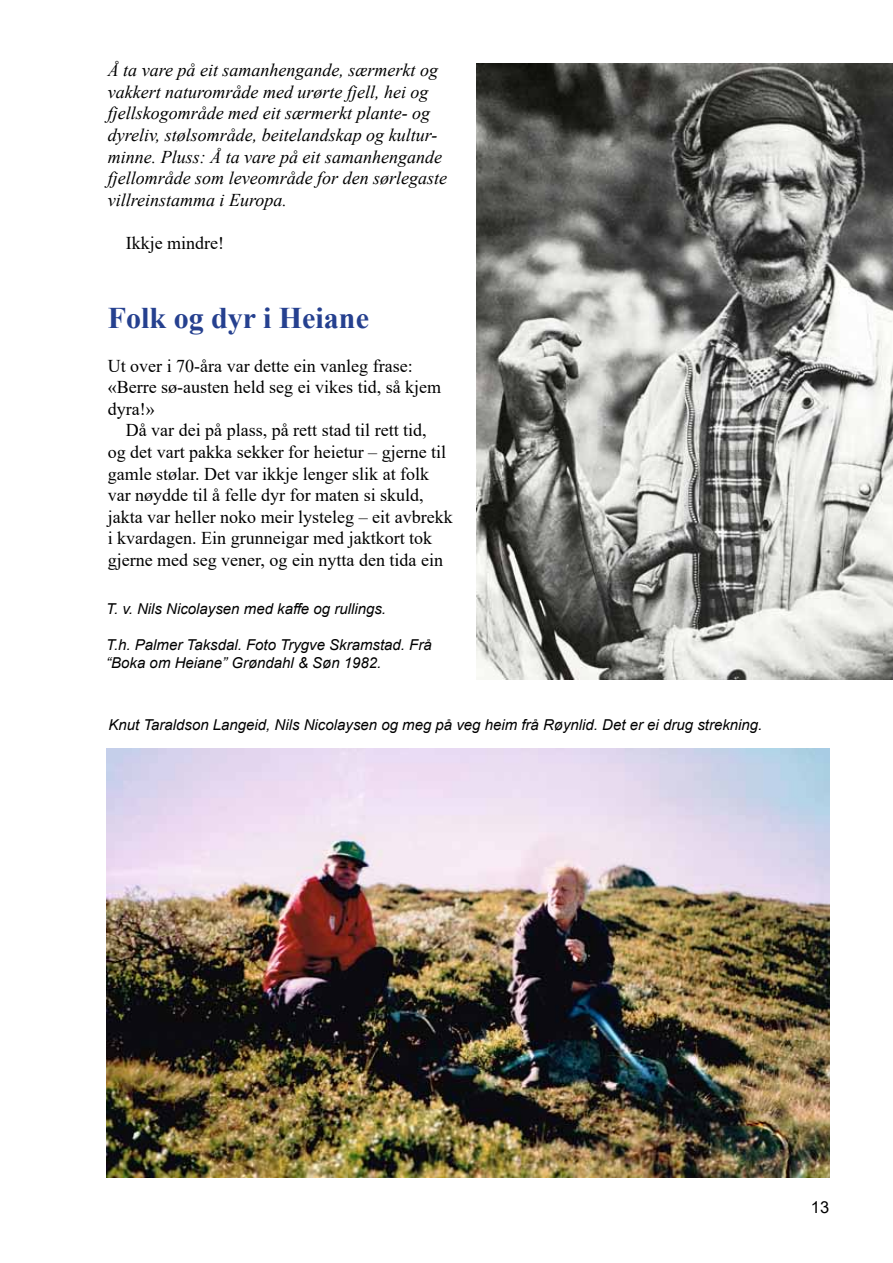
<style>
.page{position:relative;width:893px;height:1263px;background:#fff}
.page>*{position:absolute;margin:0;border:0;box-sizing:border-box;transform-origin:0 0}
.t1{font:700 30px "Times New Roman";color:#25408f}
.t2{font:18px/21.6px "Times New Roman";color:#000}
.t3{font:italic 18px/21.6px "Times New Roman";color:#000}
.t4{font:16.5px "Arial";color:#000}
.t5{font:italic 15px/18px "Arial";color:#000}
</style>
<div class="page">
<img style="left:106px;top:748px;width:723px;height:430px">
<img style="left:477px;top:64px;width:416px;height:615px">
<p class="t3" style="left:108px;top:59px;width:341px">Å ta vare på eit samanhengande, særmerkt og vakkert naturområde med urørte fjell, hei og fjellskogområde med eit særmerkt plante- og dyreliv, stølsområde, beitelandskap og kultur&shy;minne. Pluss: Å ta vare på eit samanhengande fjellområde som leveområde for den sørlegaste villreinstamma i Europa.</p>
<p class="t2" style="left:126px;top:232px;width:100px">Ikkje mindre!</p>
<h1 class="t1" style="left:108px;top:297px;width:263px">Folk og dyr i Heiane</h1>
<p class="t2" style="left:108px;top:354px;width:335px">Ut over i 70-åra var dette ein vanleg frase: «Berre sø-austen held seg ei vikes tid, så kjem dyra!»</p>
<p class="t2" style="left:108px;top:419px;width:346px;text-indent:18px">Då var dei på plass, på rett stad til rett tid,<br>og det vart pakka sekker for heietur – gjerne til gamle stølar. Det var ikkje lenger slik at folk var nøydde til å felle dyr for maten si skuld, jakta var heller noko meir lysteleg – eit avbrekk i kvardagen. Ein grunneigar med jaktkort tok gjerne med seg vener, og ein nytta den tida ein</p>
<p class="t5" style="left:106px;top:600px;width:281px">T. v. Nils Nicolaysen med kaffe og rullings.</p>
<p class="t5" style="left:106px;top:636px;width:327px">T.h. Palmer Taksdal. Foto Trygve Skramstad. Frå “Boka om Heiane” Grøndahl &amp; Søn 1982.</p>
<p class="t5" style="left:108px;top:715px;width:655px">Knut Taraldson Langeid, Nils Nicolaysen og meg på veg heim frå Røynlid. Det er ei drug strekning.</p>
<p class="t4" style="left:811px;top:1196px;width:20px">13</p>
</div>
